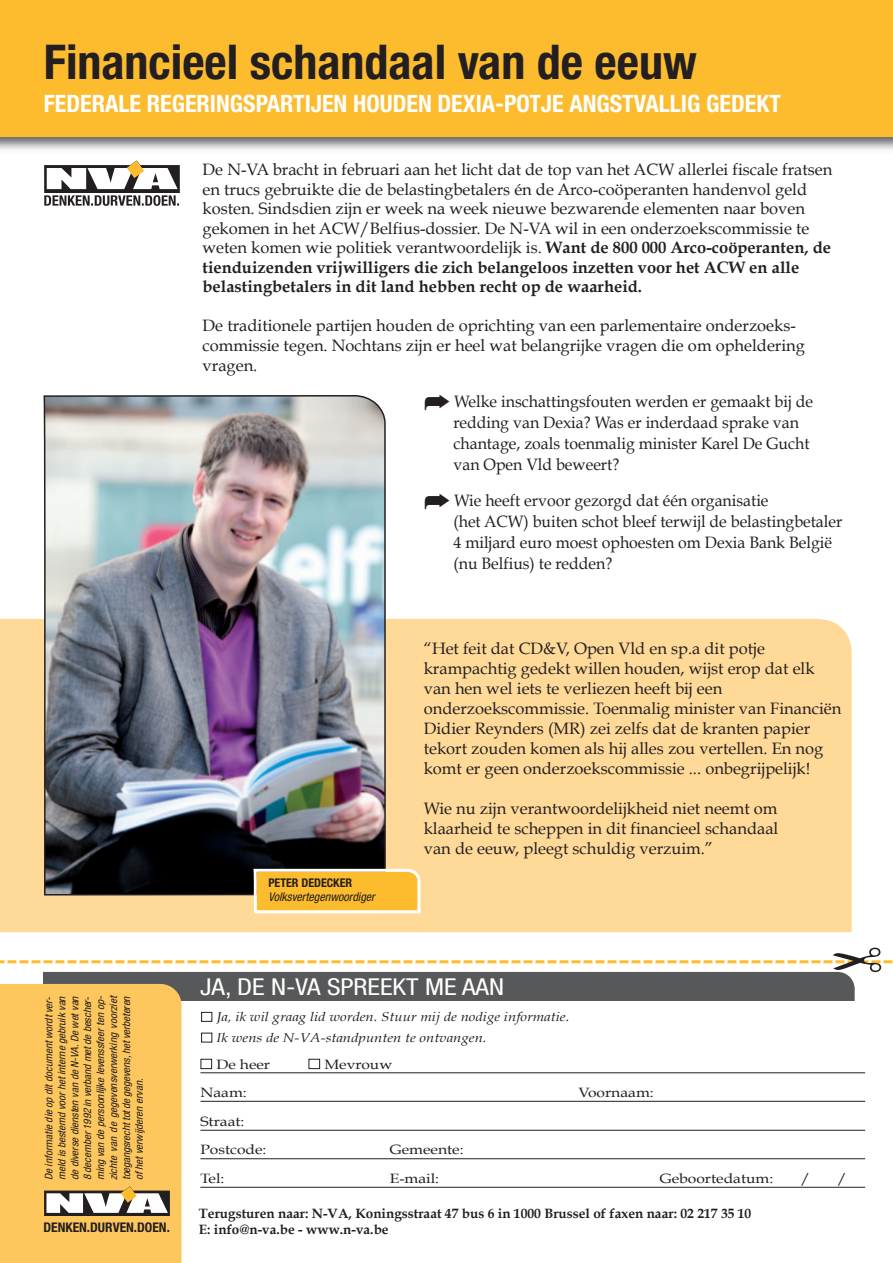
<style>
.page{position:relative;width:893px;height:1263px;background:#fff}
.page>*{position:absolute;margin:0;border:0;box-sizing:border-box;transform-origin:0 0}
.t1{font:700 condensed 48px "Helvetica Neue LT Std";color:#231f20}
.t2{font:700 condensed 24px "Helvetica Neue LT Std";color:#fff}
.t3{font:condensed 23.25px "Helvetica Neue LT Std";color:#fff;scale:1.16 1}
.t4{font:16.5px/20px "Book Antiqua";color:#231f20}
.t5{font:16.5px/21px "Book Antiqua";color:#231f20;scale:.96 1}
.t6{font:700 13.5px/16.2px "Book Antiqua";color:#231f20}
.t7{font:13.5px/28.5px "Book Antiqua";color:#231f20;scale:1.16 1}
.t8{font:700 condensed 13.35px "Helvetica Neue LT Std";color:#231f20}
.t9{font:italic 12.9px "Book Antiqua";color:#231f20;scale:1.14 1}
.t10{font:italic condensed 12px "Helvetica Neue LT Std";color:#231f20}
.t11{font:700 condensed 12px "Helvetica Neue LT Std";color:#231f20}
.t12{font:italic condensed 10.5px/12.9px "Helvetica Neue LT Std";color:#231f20;text-align:justify;scale:1.05 1}
.s1{font-weight:700}
.s2{color:#fff}
</style>
<div class="page">
<img style="left:0;top:136px;width:893px;height:14px">
<div style="left:0;top:0;width:893px;height:136px;background:#fdbb2e"></div>
<div style="left:0;top:619px;width:852px;height:313px;background:#fed998"></div>
<div style="left:10px;top:972px;width:845px;height:48px;background:#57585a;border-radius:17px"></div>
<div style="left:1px;top:963px;width:42px;height:160px;background:#fff"></div>
<div style="left:11px;top:1001px;width:882px;height:262px;background:#fff"></div>
<hr style="left:200px;top:1072px;width:665px;height:1px;background:#231f20">
<hr style="left:200px;top:1101px;width:665px;height:1px;background:#231f20">
<hr style="left:200px;top:1130px;width:665px;height:1px;background:#231f20">
<hr style="left:200px;top:1158px;width:665px;height:1px;background:#231f20">
<hr style="left:200px;top:1187px;width:665px;height:1px;background:#231f20">
<div style="left:0;top:984px;width:182px;height:279px;background:#fec75e"></div>
<svg style="left:44px;top:1186px;width:126px;height:30px"></svg>
<svg style="left:0;top:947px;width:893px;height:25px"></svg>
<img style="left:43px;top:395px;width:343px;height:500px">
<div style="left:791px;top:619px;width:61px;height:66px;background:#fed998;border-radius:50%"></div>
<svg style="left:44px;top:160px;width:136px;height:46px"></svg>
<svg style="left:253px;top:869px;width:167px;height:44px;background:#fbc44e"></svg>
<h1 class="t1" style="left:44px;top:45px;width:655px">Financieel schandaal van de eeuw</h1>
<h2 class="t2" style="left:44px;top:95px;width:739px">FEDERALE REGERINGSPARTIJEN HOUDEN DEXIA-POTJE ANGSTVALLIG GEDEKT</h2>
<p class="t4" style="left:203px;top:160px;width:631px;line-height:19.5px">De N-VA bracht in februari aan het licht dat de top van het ACW allerlei fiscale fratsen en trucs gebruikte die de belastingbetalers én de Arco-coöperanten handenvol geld kosten. Sindsdien zijn er week na week nieuwe bezwarende elementen naar boven gekomen in het ACW/Belfius-dossier. De N-VA wil in een onderzoekscommissie te weten komen wie politiek verantwoordelijk is. <span class="s1">Want de 800 000 Arco-coöperanten, de tienduizenden vrijwilligers die zich belangeloos inzetten voor het ACW en alle belastingbetalers in dit land hebben recht op de waarheid.</span></p>
<p class="t4" style="left:203px;top:316px;width:604px">De traditionele partijen houden de oprichting van een parlementaire onderzoeks&shy;commissie tegen. Nochtans zijn er heel wat belangrijke vragen die om opheldering vragen.</p>
<p class="t5" style="left:453px;top:392px;width:376px;text-indent:-30px">➦ Welke inschattingsfouten werden er gemaakt bij de redding van Dexia? Was er inderdaad sprake van chantage, zoals toenmalig minister Karel De Gucht van Open Vld beweert?</p>
<p class="t5" style="left:453px;top:491px;width:407px;text-indent:-30px">➦ Wie heeft ervoor gezorgd dat één organisatie<br>(het ACW) buiten schot bleef terwijl de belastingbetaler 4 miljard euro moest ophoesten om Dexia Bank België (nu Belfius) te redden?</p>
<p class="t12" style="left:43px;top:1180px;width:178px;rotate:-90deg">De informatie die op ditdocumentwordtver&shy;meld is bestemd voorhetinterne g ebruik van de diverse diensten van de N -VA.De wet van 8 december1 992 in verband metde bescher&shy;ming van de persoonlijke levenssfeerten op - zichte van de g eg evensverwerking voorziet toegangsrechttotde g eg evens,hetverbeteren of hetverwijderen ervan.</p>
<p class="t8" style="left:43px;top:1223px;width:128px">DENKEN.DURVEN.DOEN.</p>
<p class="t11" style="left:268px;top:878px;width:85px">PETER DEDECKER</p>
<p class="t10" style="left:268px;top:893px;width:110px">Volksvertegenwoordiger</p>
<p class="t4" style="left:424px;top:639px;width:419px">“Het feit dat CD&amp;V, Open Vld en sp.a dit potje krampachtig gedekt willen houden, wijst erop dat elk van hen wel iets te verliezen heeft bij een onderzoekscommissie. Toenmalig minister van Financiën Didier Reynders (MR) zei zelfs dat de kranten papier tekort zouden komen als hij alles zou vertellen. En nog komt er geen onderzoekscommissie ... onbegrijpelijk!</p>
<p class="t4" style="left:424px;top:799px;width:356px;text-align:justify">Wie nu zijn verantwoordelijkheid niet neemt om klaarheid te scheppen in dit financieel schandaal van de eeuw, pleegt schuldig verzuim.”</p>
<h3 class="t3" style="left:200px;top:978px;width:263px">JA, DE N-VA SPREEKT ME AAN</h3>
<p class="t9" style="left:201px;top:1009px;width:325px"><span class="s2">■</span> Ja, ik wil graag lid worden. Stuur mij de nodige informatie.</p>
<p class="t9" style="left:201px;top:1030px;width:252px"><span class="s2">■</span> Ik wens de N-VA-standpunten te ontvangen.</p>
<p class="t7" style="left:200px;top:1050px;width:62px"><span class="s2">■</span> De heer</p>
<p class="t7" style="left:308px;top:1050px;width:74px"><span class="s2">■</span> Mevrouw</p>
<p class="t7" style="left:200px;top:1078px;width:41px">Naam:</p>
<p class="t7" style="left:578px;top:1078px;width:66px">Voornaam:</p>
<p class="t7" style="left:200px;top:1107px;width:59px">Straat:<br>Postcode:</p>
<p class="t7" style="left:390px;top:1135px;width:65px">Gemeente:</p>
<p class="t7" style="left:200px;top:1164px;width:22px">Tel:</p>
<p class="t7" style="left:390px;top:1164px;width:44px">E-mail:</p>
<p class="t7" style="left:660px;top:1164px;width:99px">Geboortedatum:</p>
<p class="t7" style="left:801px;top:1164px;width:10px">/</p>
<p class="t7" style="left:837px;top:1164px;width:10px">/</p>
<p class="t6" style="left:199px;top:1205px;width:554px">Terugsturen naar: N-VA, Koningsstraat 47 bus 6 in 1000 Brussel of faxen naar: 02 217 35 10<br>E: info@n-va.be - www.n-va.be</p>
</div>
